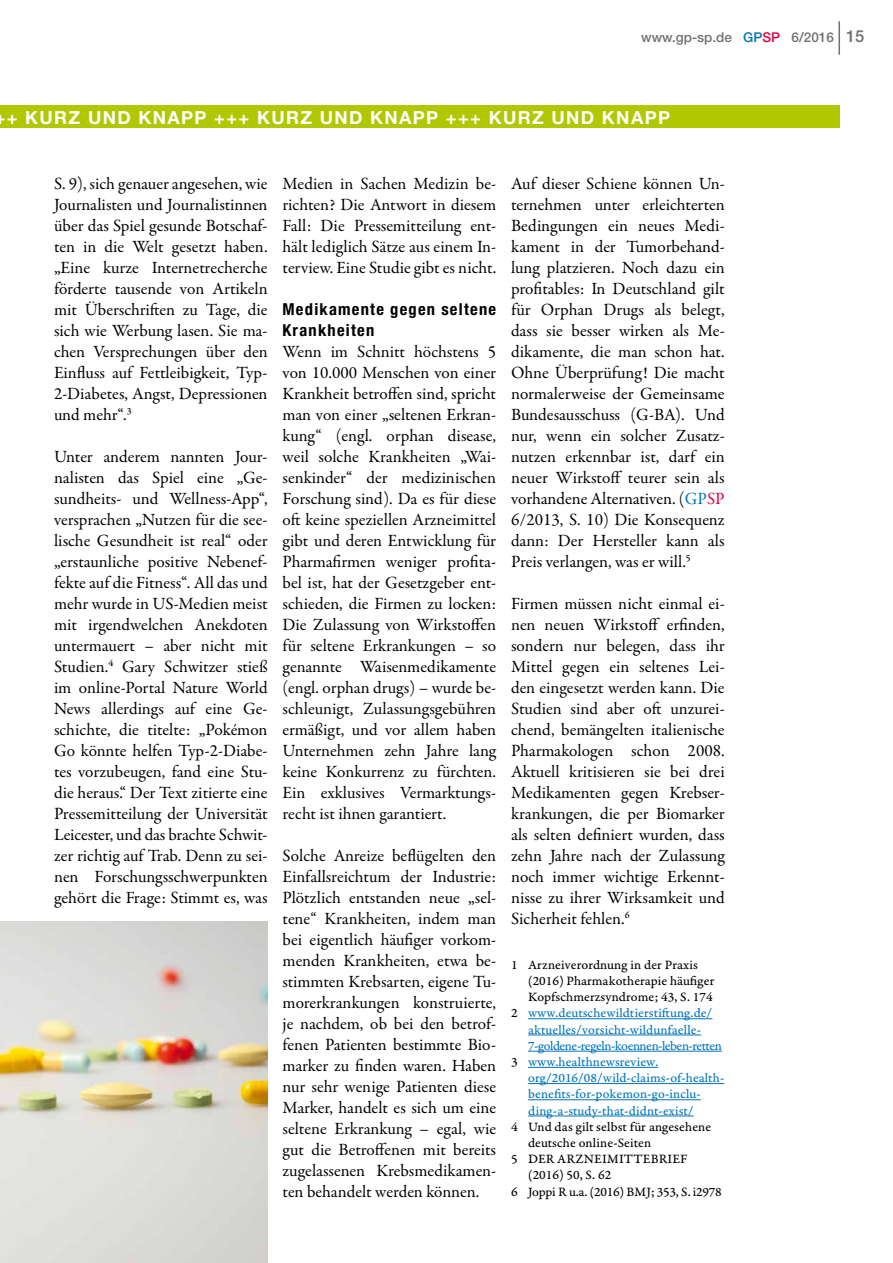
<style>
.page{position:relative;width:893px;height:1263px;background:#fff}
.page>*{position:absolute;margin:0;border:0;box-sizing:border-box;transform-origin:0 0}
.t1{font:700 18px "Helvetica Neue LT";letter-spacing:.075em;color:#fff}
.t2{font:17.25px/21px "Garamond Premr Pro";letter-spacing:-.005em;color:#000;text-align:justify}
.t3{font:700 condensed 16.5px/21px "Helvetica Neue LT";letter-spacing:.075em;color:#000}
.t4{font:13.5px "Garamond Premr Pro Capt";color:#0074bb}
.t5{font:13.5px "Garamond Premr Pro Capt";color:#000}
.t6{font:13.5px "Garamond Premr Pro Capt";letter-spacing:-.035em;color:#0074bb}
.t7{font:13.5px "Garamond Premr Pro Capt";letter-spacing:-.02em;color:#000}
.t8{font:500 13.5px "Helvetica Neue LT";color:#707172}
.s1{color:#0074bb}
.s2{color:#e30045}
.s3{font-size:16.5px}
.s4{color:#000}
</style>
<div class="page">
<hr style="left:838px;top:21px;width:2px;height:34px;background:#707172">
<div style="left:0;top:105px;width:840px;height:22px;background:#b1c800"></div>
<hr style="left:528px;top:1018px;width:184px;height:1px;background:#0074bb">
<hr style="left:528px;top:1035px;width:173px;height:1px;background:#0074bb">
<hr style="left:528px;top:1051px;width:194px;height:1px;background:#0074bb">
<hr style="left:528px;top:1067px;width:130px;height:1px;background:#0074bb">
<hr style="left:528px;top:1083px;width:196px;height:1px;background:#0074bb">
<hr style="left:528px;top:1099px;width:173px;height:1px;background:#0074bb">
<hr style="left:528px;top:1116px;width:166px;height:1px;background:#0074bb">
<img style="left:0;top:921px;width:267px;height:342px">
<p class="t8" style="left:641px;top:29px;width:225px">www.gp-sp.de <span class="s1">GP</span><span class="s2">SP</span> 6/2016 <span class="s3">15</span></p>
<p class="t1" style="left:-5px;top:106px;width:677px">++ KURZ UND KNAPP +++ KURZ UND KNAPP +++ KURZ UND KNAPP</p>
<p class="t2" style="left:54px;top:173px;width:215px">S. 9), sich genauer angesehen, wie Journalisten und Journalistinnen über das Spiel gesunde Botschaf&shy;ten in die Welt gesetzt haben. „Eine kurze Internetrecherche förderte tausende von Artikeln mit Überschriften zu Tage, die sich wie Werbung lasen. Sie ma&shy;chen Versprechungen über den Einfluss auf Fettleibigkeit, Typ-2-Diabetes, Angst, Depressionen und mehr“.<sup>3</sup></p>
<p class="t2" style="left:54px;top:446px;width:215px">Unter anderem nannten Jour&shy;nalisten das Spiel eine „Ge&shy;sundheits- und Wellness-App“, versprachen „Nutzen für die see&shy;lische Gesundheit ist real“ oder „erstaunliche positive Nebenef&shy;fekte auf die Fitness“. All das und mehr wurde in US-Medien meist mit irgendwelchen Anekdoten untermauert – aber nicht mit Studien.<sup>4</sup> Gary Schwitzer stieß im online-Portal Nature World News allerdings auf eine Ge&shy;schichte, die titelte: „Pokémon Go könnte helfen Typ-2-Diabe&shy;tes vorzubeugen, fand eine Stu&shy;die heraus.“ Der Text zitierte eine Pressemitteilung der Universität Leicester, und das brachte Schwit&shy;zer richtig auf Trab. Denn zu sei&shy;nen Forschungsschwerpunkten gehört die Frage: Stimmt es, was</p>
<p class="t2" style="left:283px;top:173px;width:215px">Medien in Sachen Medizin be&shy;richten? Die Antwort in diesem Fall: Die Pressemitteilung ent&shy;hält lediglich Sätze aus einem In&shy;terview. Eine Studie gibt es nicht.</p>
<p class="t3" style="left:283px;top:298px;width:215px">Medikamente gegen seltene<br>Krankheiten</p>
<p class="t2" style="left:283px;top:341px;width:215px">Wenn im Schnitt höchstens 5 von 10.000 Menschen von einer Krankheit betroffen sind, spricht man von einer „seltenen Erkran&shy;kung“ (engl. orphan disease, weil solche Krankheiten „Wai&shy;senkinder“ der medizinischen Forschung sind). Da es für diese oft keine speziellen Arzneimittel gibt und deren Entwicklung für Pharmafirmen weniger profita&shy;bel ist, hat der Gesetzgeber ent&shy;schieden, die Firmen zu locken:<br>Die Zulassung von Wirkstoffen für seltene Erkrankungen – so genannte Waisenmedikamente (engl. orphan drugs) – wurde be&shy;schleunigt, Zulassungsgebühren ermäßigt, und vor allem haben Unternehmen zehn Jahre lang keine Konkurrenz zu fürchten.<br>Ein exklusives Vermarktungs&shy;recht ist ihnen garantiert.</p>
<p class="t2" style="left:283px;top:845px;width:215px">Solche Anreize beflügelten den Einfallsreichtum der Industrie:<br>Plötzlich entstanden neue „sel&shy;tene“ Krankheiten, indem man bei eigentlich häufiger vorkom&shy;menden Krankheiten, etwa be&shy;stimmten Krebsarten, eigene Tu&shy;morerkrankungen konstruierte, je nachdem, ob bei den betrof&shy;fenen Patienten bestimmte Bio&shy;marker zu finden waren. Haben nur sehr wenige Patienten diese Marker, handelt es sich um eine seltene Erkrankung – egal, wie gut die Betroffenen mit bereits zugelassenen Krebsmedikamen&shy;ten behandelt werden können.</p>
<p class="t2" style="left:511px;top:173px;width:215px">Auf dieser Schiene können Un&shy;ternehmen unter erleichterten Bedingungen ein neues Medi&shy;kament in der Tumorbehand&shy;lung platzieren. Noch dazu ein profitables: In Deutschland gilt für Orphan Drugs als belegt, dass sie besser wirken als Me&shy;dikamente, die man schon hat.<br>Ohne Überprüfung! Die macht normalerweise der Gemeinsame Bundesausschuss (G-BA). Und nur, wenn ein solcher Zusatz&shy;nutzen erkennbar ist, darf ein neuer Wirkstoff teurer sein als vorhandene Alternativen. (<span class="s1">GP</span><span class="s2">SP </span>6/2013, S. 10) Die Konsequenz dann: Der Hersteller kann als Preis verlangen, was er will.<sup>5</sup></p>
<p class="t2" style="left:511px;top:593px;width:215px">Firmen müssen nicht einmal ei&shy;nen neuen Wirkstoff erfinden, sondern nur belegen, dass ihr Mittel gegen ein seltenes Lei&shy;den eingesetzt werden kann. Die Studien sind aber oft unzurei&shy;chend, bemängelten italienische Pharmakologen schon 2008.<br>Aktuell kritisieren sie bei drei Medikamenten gegen Krebser&shy;krankungen, die per Biomarker als selten definiert wurden, dass zehn Jahre nach der Zulassung noch immer wichtige Erkennt&shy;nisse zu ihrer Wirksamkeit und Sicherheit fehlen.<sup>6</sup></p>
<p class="t5" style="left:511px;top:957px;width:188px">1 Arzneiverordnung in der Praxis</p>
<p class="t5" style="left:528px;top:973px;width:188px">(2016) Pharmakotherapie häufiger</p>
<p class="t5" style="left:528px;top:989px;width:186px">Kopfschmerzsyndrome; 43, S. 174</p>
<p class="t4" style="left:511px;top:1005px;width:203px"><span class="s4">2</span> www.deutschewildtierstiftung.de/</p>
<p class="t4" style="left:528px;top:1021px;width:175px">aktuelles/vorsicht-wildunfaelle-</p>
<p class="t6" style="left:528px;top:1038px;width:195px">7-goldene-regeln-koennen-leben-retten</p>
<p class="t4" style="left:511px;top:1054px;width:149px"><span class="s4">3</span> www.healthnewsreview.</p>
<p class="t4" style="left:528px;top:1070px;width:198px">org/2016/08/wild-claims-of-health-</p>
<p class="t4" style="left:528px;top:1086px;width:174px">benefits-for-pokemon-go-inclu-</p>
<p class="t4" style="left:528px;top:1102px;width:167px">ding-a-study-that-didnt-exist/</p>
<p class="t5" style="left:511px;top:1119px;width:202px">4 Und das gilt selbst für angesehene</p>
<p class="t5" style="left:528px;top:1135px;width:125px">deutsche online-Seiten</p>
<p class="t5" style="left:511px;top:1151px;width:178px">5 DER ARZNEIMITTEBRIEF</p>
<p class="t5" style="left:528px;top:1167px;width:85px">(2016) 50, S. 62</p>
<p class="t7" style="left:511px;top:1183px;width:212px">6 Joppi R u.a. (2016) BMJ; 353, S. i2978</p>
</div>
